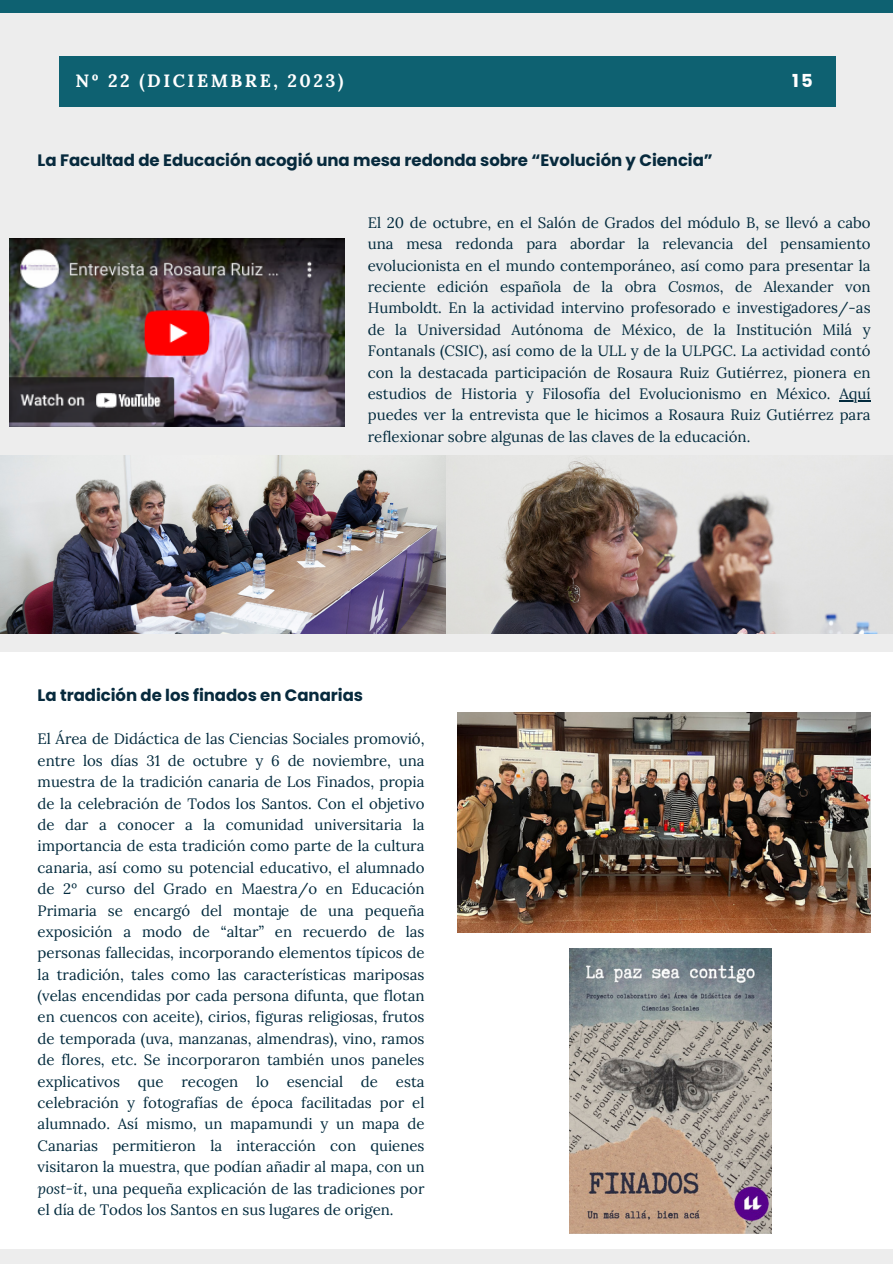
<style>
.page{position:relative;width:893px;height:1264px;background:#fff}
.page>*{position:absolute;margin:0;border:0;box-sizing:border-box;transform-origin:0 0}
.t1{font:700 17.85px "Lora";letter-spacing:.14em;color:#fff}
.t2{font:700 17.85px "Poppins";color:#fff}
.t3{font:700 16.5px "Poppins";letter-spacing:-.005em;color:#072a3d}
.t4{font:15px/21.3px "Lora";color:#022a3d;text-align:justify}
.s1{font-style:italic}
</style>
<div class="page">
<div style="left:0;top:0;width:892px;height:652px;background:#ededed"></div>
<div style="left:59px;top:56px;width:776px;height:51px;background:#0e6171"></div>
<div style="left:0;top:0;width:892px;height:12px;background:#0e6171"></div>
<div style="left:0;top:1249px;width:892px;height:14px;background:#ededed"></div>
<img style="left:10px;top:238px;width:334px;height:188px">
<img style="left:0;top:456px;width:892px;height:177px">
<img style="left:457px;top:713px;width:413px;height:219px">
<img style="left:569px;top:948px;width:202px;height:285px">
<hr style="left:839px;top:400px;width:31px;height:1px;background:#022a3d">
<p class="t1" style="left:75px;top:69px;width:269px">Nº 22 (DICIEMBRE, 2023)</p>
<p class="t3" style="left:38px;top:148px;width:676px">La Facultad de Educación acogió una mesa redonda sobre “Evolución y Ciencia”</p>
<p class="t2" style="left:792px;top:68px;width:22px">15</p>
<p class="t4" style="left:368px;top:212px;width:504px">El 20 de octubre, en el Salón de Grados del módulo B, se llevó a cabo una mesa redonda para abordar la relevancia del pensamiento evolucionista en el mundo contemporáneo, así como para presentar la reciente edición española de la obra <span class="s1">Cosmos</span>, de Alexander von Humboldt. En la actividad intervino profesorado e investigadores/-as de la Universidad Autónoma de México, de la Institución Milá y Fontanals (CSIC), así como de la ULL y de la ULPGC. La actividad contó con la destacada participación de Rosaura Ruiz Gutiérrez, pionera en estudios de Historia y Filosofía del Evolucionismo en México. Aquí puedes ver la entrevista que le hicimos a Rosaura Ruiz Gutiérrez para reflexionar sobre algunas de las claves de la educación.</p>
<p class="t3" style="left:38px;top:684px;width:327px">La tradición de los finados en Canarias</p>
<p class="t4" style="left:38px;top:728px;width:388px">El Área de Didáctica de las Ciencias Sociales promovió, entre los días 31 de octubre y 6 de noviembre, una muestra de la tradición canaria de Los Finados, propia de la celebración de Todos los Santos. Con el objetivo de dar a conocer a la comunidad universitaria la importancia de esta tradición como parte de la cultura canaria, así como su potencial educativo, el alumnado de 2º curso del Grado en Maestra/o en Educación Primaria se encargó del montaje de una pequeña exposición a modo de “altar” en recuerdo de las personas fallecidas, incorporando elementos típicos de la tradición, tales como las características mariposas (velas encendidas por cada persona difunta, que flotan en cuencos con aceite), cirios, figuras religiosas, frutos de temporada (uva, manzanas, almendras), vino, ramos de flores, etc. Se incorporaron también unos paneles explicativos que recogen lo esencial de esta celebración y fotografías de época facilitadas por el alumnado. Así mismo, un mapamundi y un mapa de Canarias permitieron la interacción con quienes visitaron la muestra, que podían añadir al mapa, con un <span class="s1">post-it</span>, una pequeña explicación de las tradiciones por el día de Todos los Santos en sus lugares de origen.</p>
</div>
